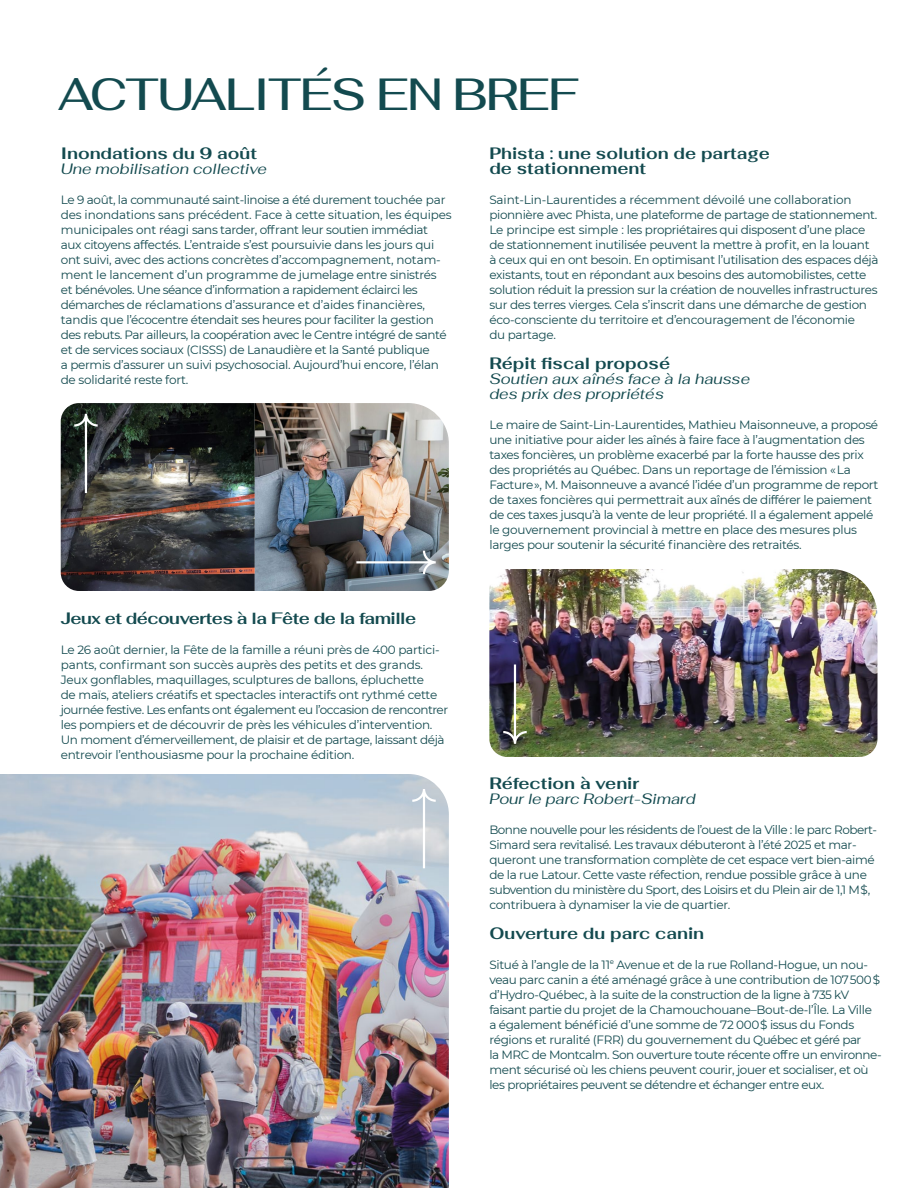
<style>
.page{position:relative;width:918px;height:1188px;background:#fff}
.page>*{position:absolute;margin:0;border:0;box-sizing:border-box;transform-origin:0 0}
.t1{font:500 45px "Fahkwang";letter-spacing:-.025em;color:#134a4f}
.t2{font:700 16.5px/15px "Fahkwang";color:#134a4f}
.t3{font:700 16.5px "Fahkwang";letter-spacing:-.03em;color:#134a4f}
.t4{font:italic 15px/15px "Fahkwang";color:#134a4f}
.t5{font:12px/15px "Montserrat";letter-spacing:-.025em;color:#134a4f}
</style>
<div class="page">
<img style="left:0;top:774px;width:449px;height:414px">
<img style="left:61px;top:403px;width:388px;height:188px">
<svg style="left:356px;top:551px;width:80px;height:23px;background:#677a8d"></svg>
<svg style="left:74px;top:414px;width:24px;height:79px;background:#484e4c"></svg>
<svg style="left:412px;top:789px;width:24px;height:79px;background:#ced5dc"></svg>
<img style="left:489px;top:569px;width:389px;height:188px">
<img style="left:503px;top:665px;width:24px;height:79px">
<h1 class="t1" style="left:58px;top:55px;width:522px">ACTUALITÉS EN BREF</h1>
<h2 class="t2" style="left:61px;top:145px;width:198px">Inondations du 9 août</h2>
<p class="t4" style="left:61px;top:161px;width:208px">Une mobilisation collective</p>
<p class="t5" style="left:61px;top:192px;width:393px">Le 9 août, la communauté saint-linoise a été durement touchée par des inondations sans précédent. Face à cette situation, les équipes municipales ont réagi sans tarder, offrant leur soutien immédiat aux citoyens affectés. L’entraide s’est poursuivie dans les jours qui ont suivi, avec des actions concrètes d’accompagnement, notam‑ ment le lancement d’un programme de jumelage entre sinistrés<br>et bénévoles. Une séance d’information a rapidement éclairci les démarches de réclamations d’assurance et d’aides financières, tandis que l’écocentre étendait ses heures pour faciliter la gestion des rebuts. Par ailleurs, la coopération avec le Centre intégré de santé et de services sociaux (CISSS) de Lanaudière et la Santé publique<br>a permis d’assurer un suivi psychosocial. Aujourd’hui encore, l’élan de solidarité reste fort.</p>
<h2 class="t2" style="left:489px;top:145px;width:282px">Phista : une solution de partage de stationnement</h2>
<p class="t5" style="left:489px;top:192px;width:391px">Saint-Lin-Laurentides a récemment dévoilé une collaboration pionnière avec Phista, une plateforme de partage de stationnement.<br>Le principe est simple : les propriétaires qui disposent d’une place de stationnement inutilisée peuvent la mettre à profit, en la louant à ceux qui en ont besoin. En optimisant l’utilisation des espaces déjà existants, tout en répondant aux besoins des automobilistes, cette solution réduit la pression sur la création de nouvelles infrastructures sur des terres vierges. Cela s’inscrit dans une démarche de gestion éco-consciente du territoire et d’encouragement de l’économie<br>du partage.</p>
<h2 class="t2" style="left:489px;top:355px;width:182px">Répit fiscal proposé</h2>
<p class="t4" style="left:489px;top:371px;width:262px">Soutien aux aînés face à la hausse des prix des propriétés</p>
<p class="t5" style="left:489px;top:417px;width:390px">Le maire de Saint-Lin-Laurentides, Mathieu Maisonneuve, a proposé une initiative pour aider les aînés à faire face à l’augmentation des taxes foncières, un problème exacerbé par la forte hausse des prix des propriétés au Québec. Dans un reportage de l’émission « La Facture », M. Maisonneuve a avancé l’idée d’un programme de report de taxes foncières qui permettrait aux aînés de différer le paiement de ces taxes jusqu’à la vente de leur propriété. Il a également appelé le gouvernement provincial à mettre en place des mesures plus larges pour soutenir la sécurité financière des retraités.</p>
<h2 class="t3" style="left:61px;top:603px;width:357px">Jeux et découvertes à la Fête de la famille</h2>
<p class="t5" style="left:61px;top:642px;width:389px">Le 26 août dernier, la Fête de la famille a réuni près de 400 partici&shy;pants, confirmant son succès auprès des petits et des grands.<br>Jeux gonflables, maquillages, sculptures de ballons, épluchette<br>de maïs, ateliers créatifs et spectacles interactifs ont rythmé cette journée festive. Les enfants ont également eu l’occasion de rencontrer les pompiers et de découvrir de près les véhicules d’intervention.<br>Un moment d’émerveillement, de plaisir et de partage, laissant déjà entrevoir l’enthousiasme pour la prochaine édition.</p>
<h2 class="t2" style="left:489px;top:775px;width:151px">Réfection à venir</h2>
<p class="t4" style="left:489px;top:791px;width:208px">Pour le parc Robert-Simard</p>
<p class="t5" style="left:489px;top:822px;width:389px">Bonne nouvelle pour les résidents de l’ouest de la Ville : le parc Robert-Simard sera revitalisé. Les travaux débuteront à l’été 2025 et mar&shy;queront une transformation complète de cet espace vert bien-aimé de la rue Latour. Cette vaste réfection, rendue possible grâce à une subvention du ministère du Sport, des Loisirs et du Plein air de 1,1 M $, contribuera à dynamiser la vie de quartier.</p>
<h2 class="t2" style="left:489px;top:925px;width:216px">Ouverture du parc canin</h2>
<p class="t5" style="left:489px;top:957px;width:394px">Situé à l’angle de la 11<sup>e</sup> Avenue et de la rue Rolland-Hogue, un nou‑ veau parc canin a été aménagé grâce à une contribution de 107 500 $ d’Hydro-Québec, à la suite de la construction de la ligne à 735 kV faisant partie du projet de la Chamouchouane–Bout-de-l’Île. La Ville a également bénéficié d’une somme de 72 000 $ issus du Fonds régions et ruralité (FRR) du gouvernement du Québec et géré par<br>la MRC de Montcalm. Son ouverture toute récente offre un environne&shy;ment sécurisé où les chiens peuvent courir, jouer et socialiser, et où les propriétaires peuvent se détendre et échanger entre eux.</p>
</div>
